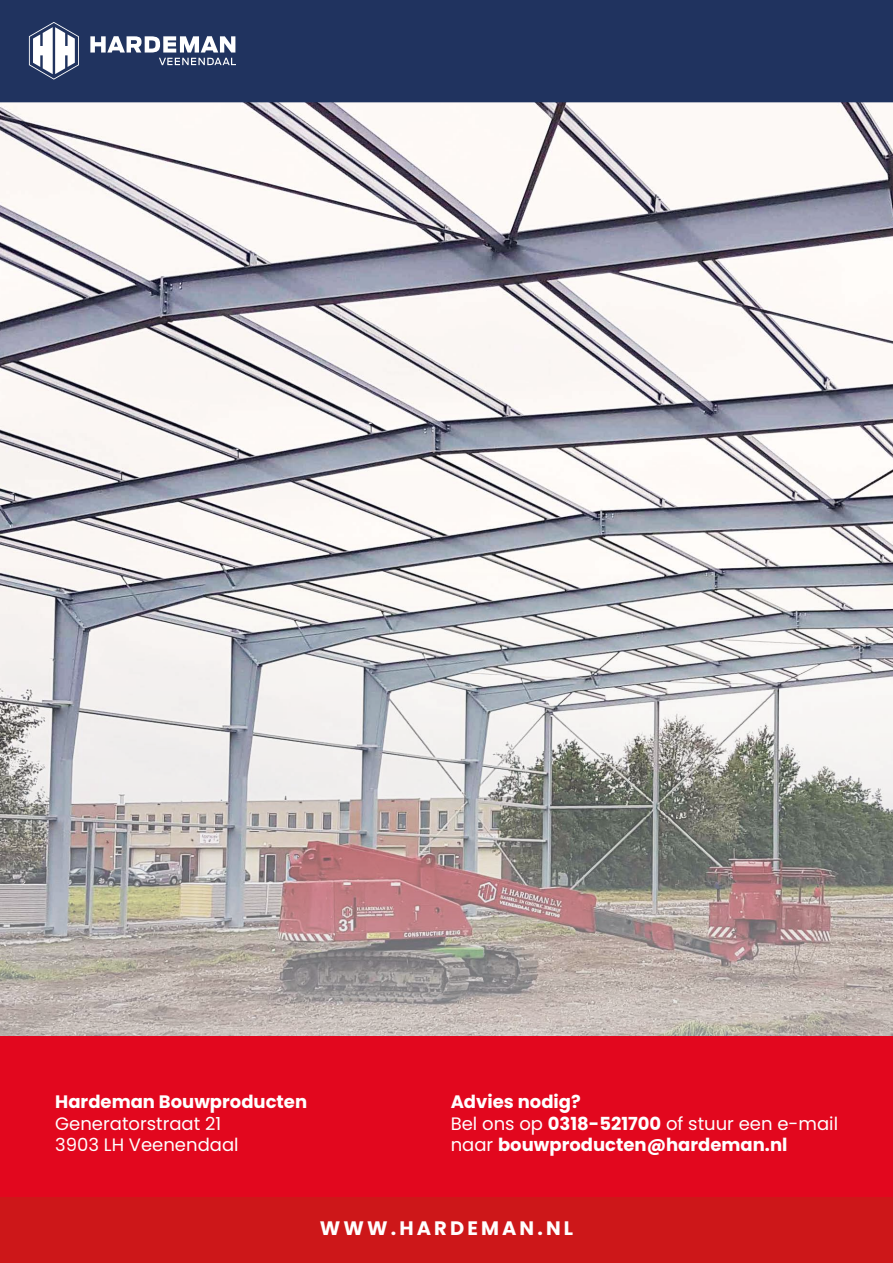
<style>
.page{position:relative;width:893px;height:1263px;background:#fff}
.page>*{position:absolute;margin:0;border:0;box-sizing:border-box;transform-origin:0 0}
.t1{font:700 19.5px "Poppins";letter-spacing:.16em;color:#fff}
.t2{font:700 18px/21.6px "Poppins";color:#fff}
.t3{font:18px/21.6px "Poppins";color:#fff}
.s1{font-weight:400}
</style>
<div class="page">
<img style="left:0;top:103px;width:892px;height:933px">
<div style="left:0;top:0;width:893px;height:102px;background:#20335f"></div>
<svg style="left:29px;top:22px;width:50px;height:58px"></svg>
<svg style="left:90px;top:36px;width:146px;height:29px"></svg>
<div style="left:0;top:1036px;width:893px;height:161px;background:#e2071e"></div>
<div style="left:0;top:1197px;width:893px;height:66px;background:#cd1719"></div>
<p class="t2" style="left:55px;top:1091px;width:253px">Hardeman Bouwproducten</p>
<p class="t3" style="left:55px;top:1112px;width:185px">Generatorstraat 21<br>3903 LH Veenendaal</p>
<p class="t2" style="left:451px;top:1091px;width:389px">Advies nodig?<br><span class="s1">Bel ons op</span> 0318-521700 <span class="s1">of stuur een e-mail naar</span> bouwproducten@hardeman.nl</p>
<p class="t1" style="left:320px;top:1216px;width:255px">WWW.HARDEMAN.NL</p>
</div>
